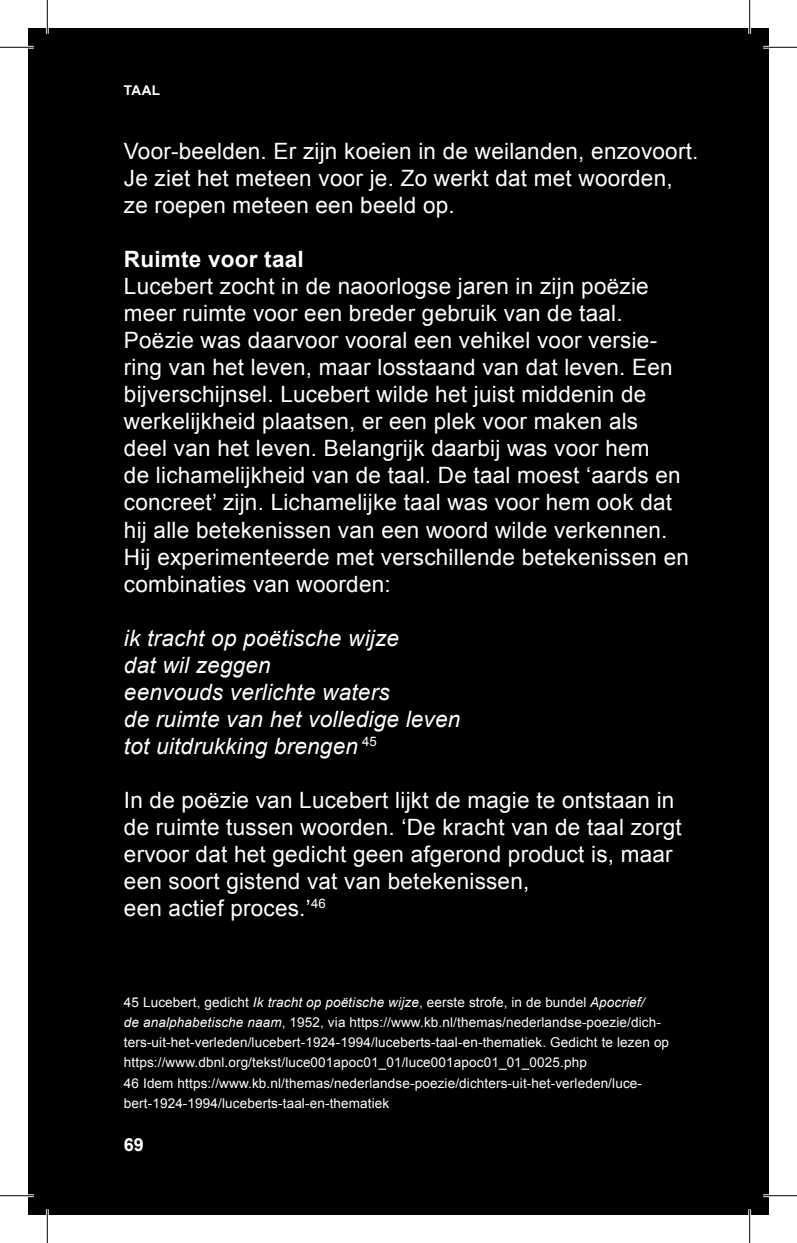
<style>
.page{position:relative;width:797px;height:1243px;background:#fff}
.page>*{position:absolute;margin:0;border:0;box-sizing:border-box;transform-origin:0 0}
.t1{font:22.5px/27px "Arial";letter-spacing:.01em;color:#fff}
.t2{font:italic 22.5px/27px "Arial";letter-spacing:.01em;color:#fff}
.t3{font:700 22.5px "Arial";letter-spacing:.01em;color:#fff}
.t4{font:700 18px "Arial";color:#fff}
.t5{font:13.5px/20.2px "Arial";letter-spacing:.01em;color:#fff}
.t6{font:700 13.5px "Arial";color:#fff}
.s1{font-style:italic}
</style>
<div class="page">
<div style="left:28px;top:28px;width:740px;height:1186px;background:#000001"></div>
<hr style="left:0;top:46px;width:34px;height:3px;background:#fff">
<hr style="left:762px;top:46px;width:34px;height:3px;background:#fff">
<hr style="left:0;top:1194px;width:34px;height:3px;background:#fff">
<hr style="left:762px;top:1194px;width:34px;height:3px;background:#fff">
<hr style="left:46px;top:0;width:3px;height:34px;background:#fff">
<hr style="left:46px;top:1209px;width:3px;height:34px;background:#fff">
<hr style="left:747px;top:0;width:3px;height:34px;background:#fff">
<hr style="left:747px;top:1209px;width:3px;height:34px;background:#fff">
<hr style="left:0;top:47px;width:34px;height:1px;background:#000">
<hr style="left:762px;top:47px;width:34px;height:1px;background:#000">
<hr style="left:0;top:1195px;width:34px;height:1px;background:#000">
<hr style="left:762px;top:1195px;width:34px;height:1px;background:#000">
<hr style="left:47px;top:0;width:1px;height:34px;background:#000">
<hr style="left:47px;top:1209px;width:1px;height:34px;background:#000">
<hr style="left:748px;top:0;width:1px;height:34px;background:#000">
<hr style="left:748px;top:1209px;width:1px;height:34px;background:#000">
<p class="t6" style="left:124px;top:82px;width:38px">TAAL</p>
<p class="t1" style="left:124px;top:138px;width:575px">Voor-beelden. Er zijn koeien in de weilanden, enzovoort.<br>Je ziet het meteen voor je. Zo werkt dat met woorden, ze roepen meteen een beeld op.</p>
<p class="t3" style="left:124px;top:245px;width:181px">Ruimte voor taal</p>
<p class="t1" style="left:124px;top:273px;width:566px">Lucebert zocht in de naoorlogse jaren in zijn poëzie meer ruimte voor een breder gebruik van de taal.<br>Poëzie was daarvoor vooral een vehikel voor versie&shy;ring van het leven, maar losstaand van dat leven. Een bijverschijnsel. Lucebert wilde het juist middenin de werkelijkheid plaatsen, er een plek voor maken als<br>deel van het leven. Belangrijk daarbij was voor hem<br>de lichamelijkheid van de taal. De taal moest ‘aards en concreet’ zijn. Lichamelijke taal was voor hem ook dat hij alle betekenissen van een woord wilde verkennen.<br>Hij experimenteerde met verschillende betekenissen en combinaties van woorden:</p>
<p class="t2" style="left:124px;top:624px;width:338px">ik tracht op poëtische wijze<br>dat wil zeggen<br>eenvouds verlichte waters<br>de ruimte van het volledige leven tot uitdrukking brengen <sup>45</sup></p>
<p class="t1" style="left:124px;top:786px;width:559px">In de poëzie van Lucebert lijkt de magie te ontstaan in de ruimte tussen woorden. ‘De kracht van de taal zorgt ervoor dat het gedicht geen afgerond product is, maar een soort gistend vat van betekenissen,<br>een actief proces.’<sup>46</sup></p>
<p class="t5" style="left:124px;top:992px;width:546px">45 Lucebert, gedicht <span class="s1">Ik tracht op poëtische wijze</span>, eerste strofe, in de bundel <span class="s1">Apocrief/<br>de analphabetische naam</span>, 1952, via https://www.kb.nl/themas/nederlandse-poezie/dich&shy;ters-uit-het-verleden/lucebert-1924-1994/luceberts-taal-en-thematiek. Gedicht te lezen op https://www.dbnl.org/tekst/luce001apoc01_01/luce001apoc01_01_0025.php<br>46 Idem https://www.kb.nl/themas/nederlandse-poezie/dichters-uit-het-verleden/luce&shy;bert-1924-1994/luceberts-taal-en-thematiek</p>
<p class="t4" style="left:124px;top:1133px;width:22px">69</p>
</div>
